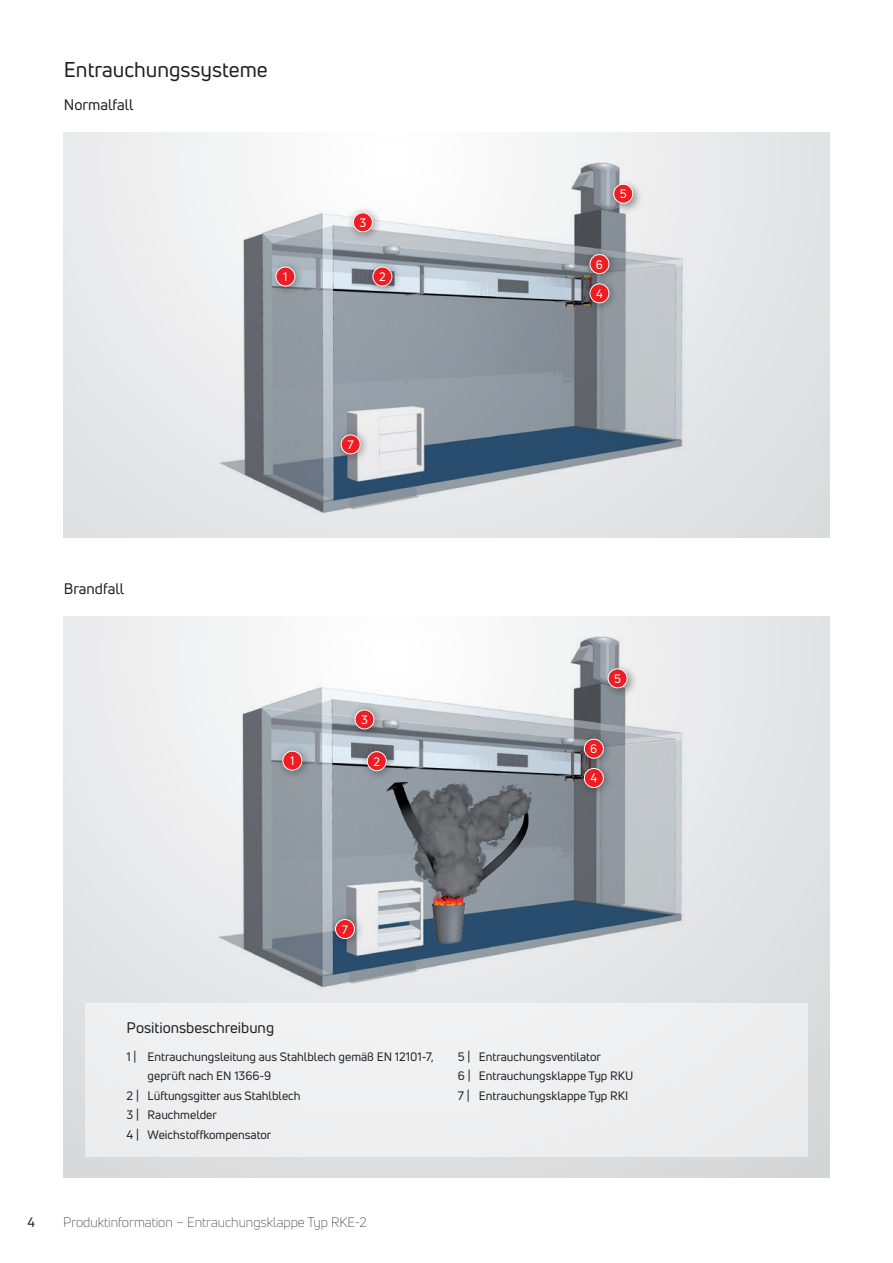
<style>
.page{position:relative;width:893px;height:1263px;background:#fff}
.page>*{position:absolute;margin:0;border:0;box-sizing:border-box;transform-origin:0 0}
.t1{font:21px "Uni Neue";color:#231f20}
.t2{font:15px "Uni Neue";color:#231f20}
.t3{font:300 13.5px "Uni Neue";color:#231f20}
.t4{font:13.5px "Uni Neue";color:#231f20}
.t5{font:12px/19.5px "Uni Neue";color:#231f20}
.t6{font:12px "Uni Neue";color:#fff}
</style>
<div class="page">
<div style="left:64px;top:617px;width:765px;height:561px;background:linear-gradient(to bottom,#f1f1f3,#d7d8db)"></div>
<div style="left:64px;top:133px;width:765px;height:405px;background:linear-gradient(to bottom,#eeeeef,#dfe1e3)"></div>
<img style="left:202px;top:153px;width:551px;height:372px">
<div style="left:268px;top:259px;width:37px;height:38px;background:#231f20;opacity:.5"></div>
<div style="left:276px;top:267px;width:19px;height:19px;background:#ee1d23;border-radius:50%"></div>
<div style="left:276px;top:267px;width:19px;height:19px;border:1px solid #fff;border-radius:50%"></div>
<div style="left:365px;top:259px;width:37px;height:38px;background:#231f20;opacity:.5"></div>
<div style="left:373px;top:267px;width:19px;height:19px;background:#ee1d23;border-radius:50%"></div>
<div style="left:373px;top:267px;width:19px;height:19px;border:1px solid #fff;border-radius:50%"></div>
<div style="left:346px;top:205px;width:37px;height:37px;background:#231f20;opacity:.5"></div>
<div style="left:353px;top:213px;width:19px;height:19px;background:#ee1d23;border-radius:50%"></div>
<div style="left:353px;top:213px;width:20px;height:19px;border:1px solid #fff;border-radius:50%"></div>
<div style="left:582px;top:276px;width:37px;height:37px;background:#231f20;opacity:.5"></div>
<div style="left:590px;top:284px;width:19px;height:19px;background:#ee1d23;border-radius:50%"></div>
<div style="left:590px;top:284px;width:19px;height:19px;border:1px solid #fff;border-radius:50%"></div>
<div style="left:609px;top:179px;width:35px;height:35px;background:#231f20;opacity:.5"></div>
<div style="left:614px;top:184px;width:19px;height:19px;background:#ee1d23;border-radius:50%"></div>
<div style="left:613px;top:184px;width:20px;height:19px;border:1px solid #fff;border-radius:50%"></div>
<div style="left:333px;top:427px;width:38px;height:37px;background:#231f20;opacity:.5"></div>
<div style="left:341px;top:435px;width:19px;height:19px;background:#ee1d23;border-radius:50%"></div>
<div style="left:341px;top:435px;width:19px;height:19px;border:1px solid #fff;border-radius:50%"></div>
<div style="left:582px;top:247px;width:37px;height:37px;background:#231f20;opacity:.5"></div>
<div style="left:590px;top:255px;width:19px;height:19px;background:#ee1d23;border-radius:50%"></div>
<div style="left:590px;top:254px;width:19px;height:20px;border:1px solid #fff;border-radius:50%"></div>
<img style="left:202px;top:627px;width:543px;height:372px">
<img style="left:237px;top:636px;width:576px;height:407px">
<div style="left:275px;top:743px;width:37px;height:38px;background:#231f20;opacity:.5"></div>
<div style="left:283px;top:751px;width:19px;height:19px;background:#ee1d23;border-radius:50%"></div>
<div style="left:283px;top:751px;width:19px;height:19px;border:1px solid #fff;border-radius:50%"></div>
<div style="left:360px;top:744px;width:37px;height:37px;background:#231f20;opacity:.5"></div>
<div style="left:367px;top:752px;width:19px;height:19px;background:#ee1d23;border-radius:50%"></div>
<div style="left:367px;top:751px;width:20px;height:20px;border:1px solid #fff;border-radius:50%"></div>
<div style="left:347px;top:702px;width:38px;height:37px;background:#231f20;opacity:.5"></div>
<div style="left:355px;top:710px;width:19px;height:19px;background:#ee1d23;border-radius:50%"></div>
<div style="left:355px;top:710px;width:19px;height:19px;border:1px solid #fff;border-radius:50%"></div>
<div style="left:577px;top:761px;width:37px;height:37px;background:#231f20;opacity:.5"></div>
<div style="left:584px;top:768px;width:19px;height:19px;background:#ee1d23;border-radius:50%"></div>
<div style="left:584px;top:768px;width:20px;height:20px;border:1px solid #fff;border-radius:50%"></div>
<div style="left:603px;top:664px;width:35px;height:35px;background:#231f20;opacity:.5"></div>
<div style="left:608px;top:669px;width:19px;height:19px;background:#ee1d23;border-radius:50%"></div>
<div style="left:608px;top:669px;width:19px;height:19px;border:1px solid #fff;border-radius:50%"></div>
<div style="left:328px;top:912px;width:37px;height:37px;background:#231f20;opacity:.5"></div>
<svg style="left:335px;top:919px;width:19px;height:19px"></svg>
<div style="left:335px;top:919px;width:20px;height:20px;border:1px solid #fff;border-radius:50%"></div>
<div style="left:342px;top:924px;width:6px;height:9px;background:#ee1d23"></div>
<div style="left:577px;top:731px;width:37px;height:38px;background:#231f20;opacity:.5"></div>
<div style="left:584px;top:739px;width:19px;height:19px;background:#ee1d23;border-radius:50%"></div>
<div style="left:584px;top:739px;width:20px;height:19px;border:1px solid #fff;border-radius:50%"></div>
<div style="left:85px;top:1003px;width:723px;height:154px;background:#eeeff0"></div>
<h1 class="t1" style="left:64px;top:56px;width:205px">Entrauchungssysteme</h1>
<p class="t2" style="left:64px;top:96px;width:71px">Normalfall</p>
<p class="t6" style="left:359px;top:215px;width:8px">3</p>
<p class="t6" style="left:283px;top:269px;width:6px">1</p>
<p class="t6" style="left:379px;top:269px;width:8px">2</p>
<p class="t6" style="left:620px;top:186px;width:8px">5</p>
<p class="t6" style="left:596px;top:257px;width:9px">6</p>
<p class="t6" style="left:596px;top:286px;width:8px">4</p>
<p class="t2" style="left:64px;top:579px;width:62px">Brandfall</p>
<p class="t6" style="left:347px;top:437px;width:8px">7</p>
<p class="t6" style="left:361px;top:712px;width:8px">3</p>
<p class="t6" style="left:290px;top:753px;width:6px">1</p>
<p class="t6" style="left:373px;top:754px;width:8px">2</p>
<p class="t6" style="left:614px;top:671px;width:8px">5</p>
<p class="t6" style="left:590px;top:741px;width:9px">6</p>
<p class="t6" style="left:590px;top:771px;width:8px">4</p>
<p class="t6" style="left:342px;top:922px;width:8px">7</p>
<p class="t2" style="left:127px;top:1018px;width:149px">Positionsbeschreibung</p>
<p class="t5" style="left:127px;top:1046px;width:309px">1 | Entrauchungsleitung aus Stahlblech gemäß EN 12101-7,</p>
<p class="t5" style="left:148px;top:1066px;width:125px">geprüft nach EN 1366-9</p>
<p class="t5" style="left:127px;top:1085px;width:175px">2 | Lüftungsgitter aus Stahlblech</p>
<p class="t5" style="left:127px;top:1105px;width:92px">3 | Rauchmelder</p>
<p class="t5" style="left:127px;top:1124px;width:146px">4 | Weichstoffkompensator</p>
<p class="t5" style="left:458px;top:1046px;width:177px">5 | Entrauchungsventilator<br>6 | Entrauchungsklappe Typ RKU<br>7 | Entrauchungsklappe Typ RKI</p>
<p class="t4" style="left:27px;top:1213px;width:9px">4</p>
<p class="t3" style="left:63px;top:1213px;width:305px">Produktinformation – Entrauchungsklappe Typ RKE-2</p>
</div>
